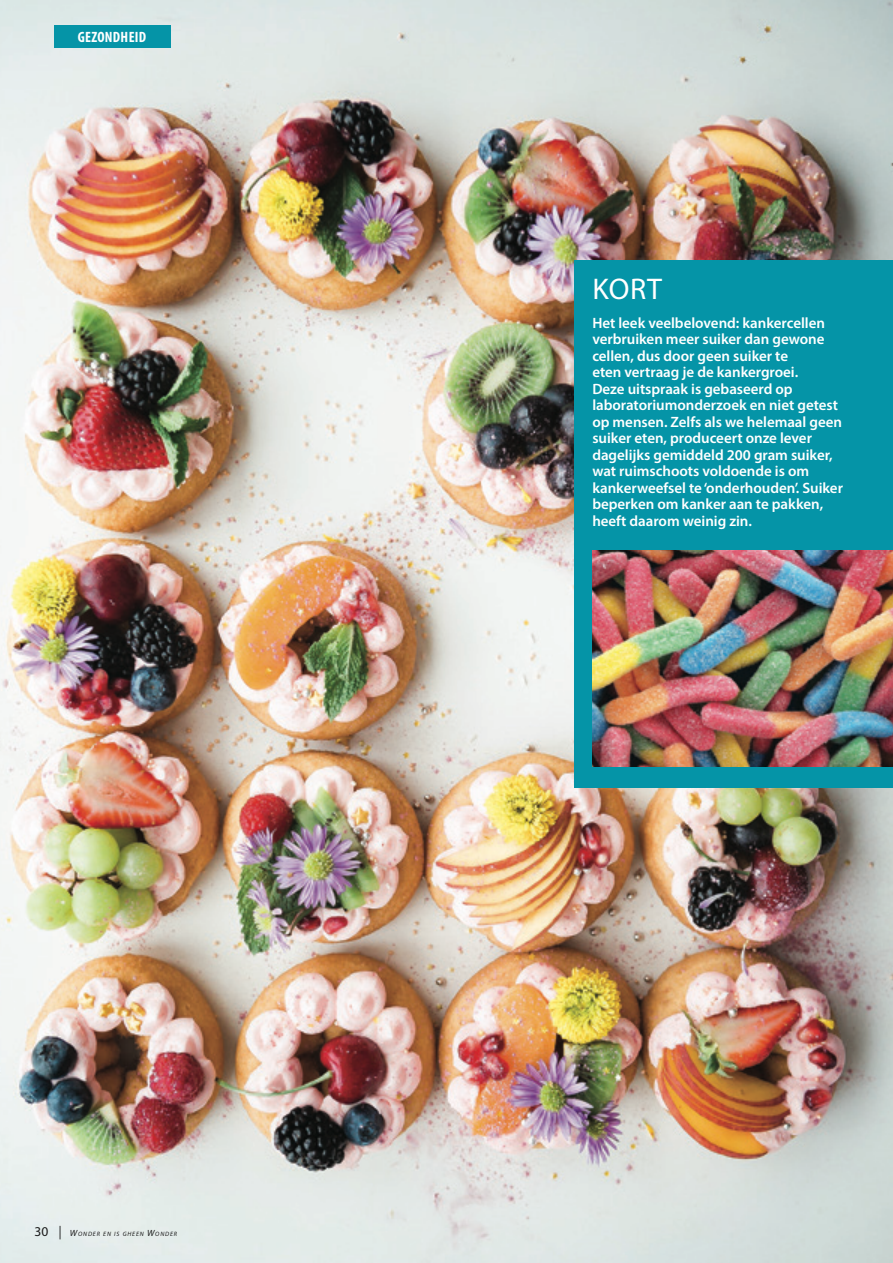
<style>
.page{position:relative;width:893px;height:1263px;background:#fff}
.page>*{position:absolute;margin:0;border:0;box-sizing:border-box;transform-origin:0 0}
.t1{font:30px "Myriad Pro";color:#fff}
.t2{font:600 15px/16.5px "Myriad Pro";color:#fff}
.t3{font:700 condensed 15px "Myriad Pro";letter-spacing:.02em;color:#fff}
.t4{font:italic 6.3px "Myriad Pro";letter-spacing:.13em;color:#1a1a1a}
.s1{font-style:normal;font-size:13.5px}
.s2{font-size:13.5px}
.s3{font-size:9px}
</style>
<div class="page">
<img style="left:0;top:0;width:893px;height:1263px">
<div style="left:54px;top:25px;width:116px;height:22px;background:#0594a7"></div>
<div style="left:574px;top:260px;width:319px;height:527px;background:#0594a7"></div>
<img style="left:592px;top:550px;width:301px;height:217px">
<p class="t3" style="left:78px;top:27px;width:70px">GEZONDHEID</p>
<p class="t4" style="left:34px;top:1230px;width:144px"><span class="s1">30</span> <span class="s2">|</span> <span class="s3">W</span>ONDER EN IS GHEEN <span class="s3">W</span>ONDER</p>
<h1 class="t1" style="left:593px;top:271px;width:35px">Kort</h1>
<p class="t2" style="left:592px;top:314px;width:252px">Het leek veelbelovend: kankercellen verbruiken meer suiker dan gewone cellen, dus door geen suiker te<br>eten vertraag je de kankergroei.<br>Deze uitspraak is gebaseerd op laboratoriumonderzoek en niet getest op mensen. Zelfs als we helemaal geen suiker eten, produceert onze lever dagelijks gemiddeld 200 gram suiker, wat ruimschoots voldoende is om kankerweefsel te ‘onderhouden’. Suiker beperken om kanker aan te pakken, heeft daarom weinig zin.</p>
</div>
